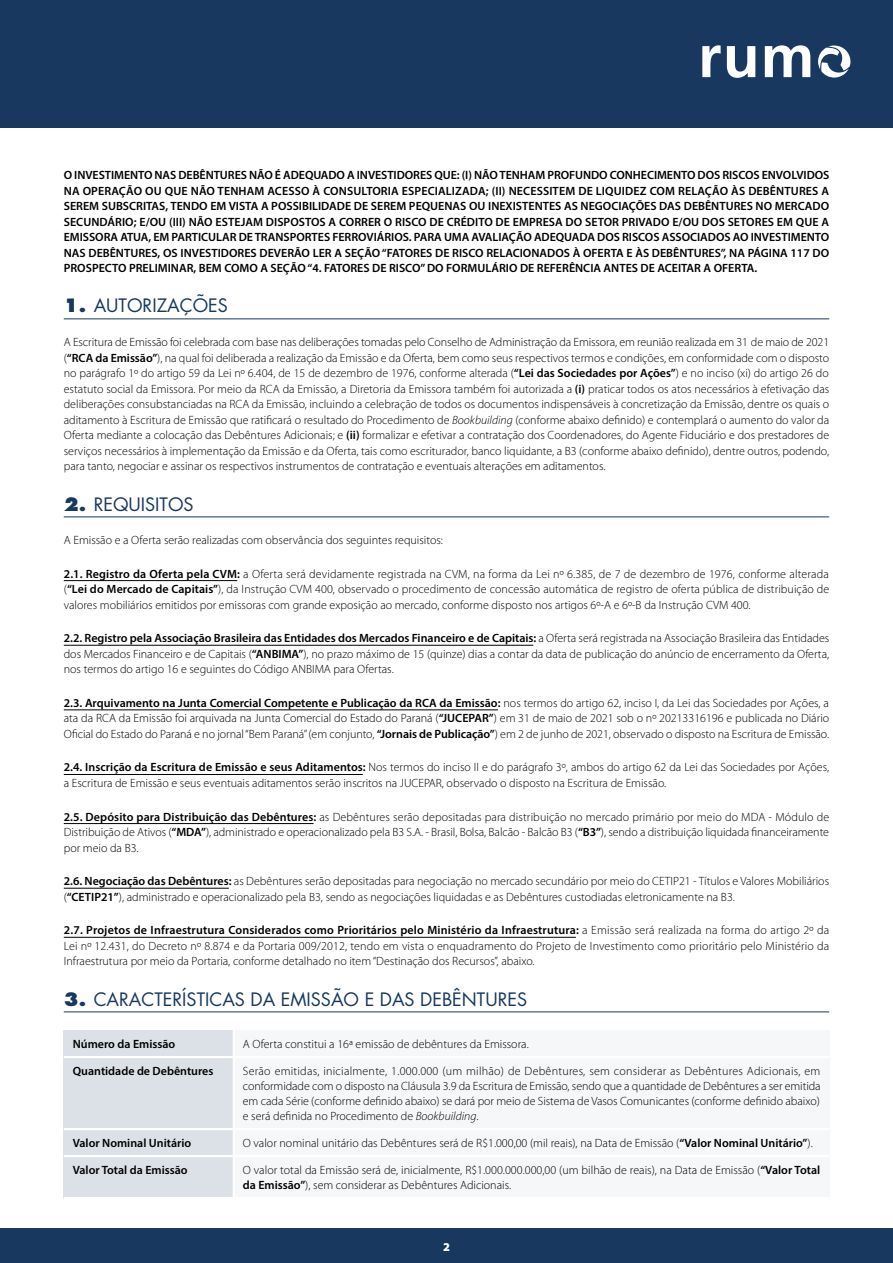
<style>
.page{position:relative;width:893px;height:1263px;background:#fff}
.page>*{position:absolute;margin:0;border:0;box-sizing:border-box;transform-origin:0 0}
.t1{font:18px "Futura";color:#17385f}
.t2{font:300 12px/15.6px "Myriad Pro";color:#000;text-align:justify}
.t3{font:600 12px/15.6px "Myriad Pro";color:#000;text-align:justify}
.t4{font:900 12px "Myriad Pro";color:#fff}
.s1{font-weight:800}
.s2{font-weight:600}
.s3{font-style:italic}
</style>
<div class="page">
<div style="left:0;top:0;width:893px;height:128px;background:#183860"></div>
<div style="left:0;top:1229px;width:893px;height:34px;background:#183860"></div>
<svg style="left:702px;top:45px;width:19px;height:32px"></svg>
<svg style="left:727px;top:46px;width:28px;height:32px"></svg>
<svg style="left:765px;top:45px;width:45px;height:32px"></svg>
<svg style="left:818px;top:46px;width:32px;height:32px"></svg>
<div style="left:234px;top:1057px;width:595px;height:72px;background:#f6f7f9"></div>
<div style="left:234px;top:1156px;width:595px;height:42px;background:#f6f7f9"></div>
<div style="left:234px;top:1129px;width:595px;height:27px;background:#f6f7f9"></div>
<div style="left:234px;top:1030px;width:595px;height:27px;background:#f6f7f9"></div>
<hr style="left:64px;top:1011px;width:765px;height:1px;background:#17385f">
<hr style="left:64px;top:516px;width:765px;height:1px;background:#17385f">
<hr style="left:64px;top:318px;width:765px;height:1px;background:#17385f">
<hr style="left:64px;top:580px;width:173px;height:1px;background:#000">
<hr style="left:64px;top:645px;width:469px;height:1px;background:#000">
<hr style="left:64px;top:710px;width:434px;height:1px;background:#000">
<hr style="left:64px;top:774px;width:299px;height:1px;background:#000">
<hr style="left:64px;top:823px;width:250px;height:1px;background:#000">
<hr style="left:64px;top:888px;width:165px;height:1px;background:#000">
<hr style="left:64px;top:937px;width:512px;height:1px;background:#000">
<div style="left:64px;top:1030px;width:170px;height:27px;background:#dce1e7"></div>
<div style="left:64px;top:1057px;width:170px;height:72px;background:#dce1e7"></div>
<div style="left:64px;top:1129px;width:170px;height:27px;background:#dce1e7"></div>
<div style="left:64px;top:1156px;width:170px;height:42px;background:#dce1e7"></div>
<hr style="left:233px;top:1030px;width:2px;height:26px;background:#fff">
<hr style="left:64px;top:1056px;width:170px;height:2px;background:#fff">
<hr style="left:234px;top:1056px;width:595px;height:2px;background:#fff">
<hr style="left:233px;top:1058px;width:2px;height:70px;background:#fff">
<hr style="left:64px;top:1128px;width:170px;height:2px;background:#fff">
<hr style="left:234px;top:1128px;width:595px;height:2px;background:#fff">
<hr style="left:233px;top:1130px;width:2px;height:25px;background:#fff">
<hr style="left:64px;top:1155px;width:170px;height:2px;background:#fff">
<hr style="left:234px;top:1155px;width:595px;height:2px;background:#fff">
<hr style="left:233px;top:1157px;width:2px;height:40px;background:#fff">
<hr style="left:64px;top:1197px;width:170px;height:2px;background:#fff">
<hr style="left:234px;top:1197px;width:595px;height:2px;background:#fff">
<p class="t3" style="left:64px;top:167px;width:767px">O INVESTIMENTO NAS DEBÊNTURES NÃO É ADEQUADO A INVESTIDORES QUE: (I) NÃO TENHAM PROFUNDO CONHECIMENTO DOS RISCOS ENVOLVIDOS NA OPERAÇÃO OU QUE NÃO TENHAM ACESSO À CONSULTORIA ESPECIALIZADA; (II) NECESSITEM DE LIQUIDEZ COM RELAÇÃO ÀS DEBÊNTURES A SEREM SUBSCRITAS, TENDO EM VISTA A POSSIBILIDADE DE SEREM PEQUENAS OU INEXISTENTES AS NEGOCIAÇÕES DAS DEBÊNTURES NO MERCADO SECUNDÁRIO; E/OU (III) NÃO ESTEJAM DISPOSTOS A CORRER O RISCO DE CRÉDITO DE EMPRESA DO SETOR PRIVADO E/OU DOS SETORES EM QUE A EMISSORA ATUA, EM PARTICULAR DE TRANSPORTES FERROVIÁRIOS. PARA UMA AVALIAÇÃO ADEQUADA DOS RISCOS ASSOCIADOS AO INVESTIMENTO NAS DEBÊNTURES, OS INVESTIDORES DEVERÃO LER A SEÇÃO “FATORES DE RISCO RELACIONADOS À OFERTA E ÀS DEBÊNTURES”, NA PÁGINA 117 DO PROSPECTO PRELIMINAR, BEM COMO A SEÇÃO “4. FATORES DE RISCO” DO FORMULÁRIO DE REFERÊNCIA ANTES DE ACEITAR A OFERTA.</p>
<h4 class="t1" style="left:64px;top:293px;width:166px"><span class="s1">1.</span> AUTORIZAÇÕES</h4>
<p class="t2" style="left:64px;top:334px;width:767px">A Escritura de Emissão foi celebrada com base nas deliberações tomadas pelo Conselho de Administração da Emissora, em reunião realizada em 31 de maio de 2021 (<span class="s2">“RCA da Emissão”</span>), na qual foi deliberada a realização da Emissão e da Oferta, bem como seus respectivos termos e condições, em conformidade com o disposto no parágrafo 1º do artigo 59 da Lei nº 6.404, de 15 de dezembro de 1976, conforme alterada (<span class="s2">“Lei das Sociedades por Ações”</span>) e no inciso (xi) do artigo 26 do estatuto social da Emissora. Por meio da RCA da Emissão, a Diretoria da Emissora também foi autorizada a <span class="s2">(i)</span> praticar todos os atos necessários à efetivação das deliberações consubstanciadas na RCA da Emissão, incluindo a celebração de todos os documentos indispensáveis à concretização da Emissão, dentre os quais o aditamento à Escritura de Emissão que ratifcará o resultado do Procedimento de <span class="s3">Bookbuilding</span> (conforme abaixo defnido) e contemplará o aumento do valor da Oferta mediante a colocação das Debêntures Adicionais; e <span class="s2">(ii)</span> formalizar e efetivar a contratação dos Coordenadores, do Agente Fiduciário e dos prestadores de serviços necessários à implementação da Emissão e da Oferta, tais como escriturador, banco liquidante, a B3 (conforme abaixo defnido), dentre outros, podendo, para tanto, negociar e assinar os respectivos instrumentos de contratação e eventuais alterações em aditamentos.</p>
<h4 class="t1" style="left:64px;top:491px;width:131px"><span class="s1">2.</span> REQUISITOS</h4>
<p class="t2" style="left:64px;top:532px;width:381px">A Emissão e a Oferta serão realizadas com observância dos seguintes requisitos:</p>
<p class="t2" style="left:64px;top:566px;width:767px"><span class="s2">2.1. Registro da Oferta pela CVM:</span> a Oferta será devidamente registrada na CVM, na forma da Lei nº 6.385, de 7 de dezembro de 1976, conforme alterada (<span class="s2">“Lei do Mercado de Capitais”</span>), da Instrução CVM 400, observado o procedimento de concessão automática de registro de oferta pública de distribuição de valores mobiliários emitidos por emissoras com grande exposição ao mercado, conforme disposto nos artigos 6º-A e 6º-B da Instrução CVM 400.</p>
<p class="t2" style="left:64px;top:631px;width:767px"><span class="s2">2.2. Registro pela Associação Brasileira das Entidades dos Mercados Financeiro e de Capitais:</span> a Oferta será registrada na Associação Brasileira das Entidades dos Mercados Financeiro e de Capitais (<span class="s2">“ANBIMA”</span>), no prazo máximo de 15 (quinze) dias a contar da data de publicação do anúncio de encerramento da Oferta, nos termos do artigo 16 e seguintes do Código ANBIMA para Ofertas.</p>
<p class="t2" style="left:64px;top:695px;width:767px"><span class="s2">2.3. Arquivamento na Junta Comercial Competente e Publicação da RCA da Emissão:</span> nos termos do artigo 62, inciso I, da Lei das Sociedades por Ações, a ata da RCA da Emissão foi arquivada na Junta Comercial do Estado do Paraná (<span class="s2">“JUCEPAR”</span>) em 31 de maio de 2021 sob o nº 20213316196 e publicada no Diário Ofcial do Estado do Paraná e no jornal “Bem Paraná” (em conjunto, <span class="s2">“Jornais de Publicação”</span>) em 2 de junho de 2021, observado o disposto na Escritura de Emissão.</p>
<p class="t2" style="left:64px;top:760px;width:767px"><span class="s2">2.4. Inscrição da Escritura de Emissão e seus Aditamentos:</span> Nos termos do inciso II e do parágrafo 3º, ambos do artigo 62 da Lei das Sociedades por Ações, a Escritura de Emissão e seus eventuais aditamentos serão inscritos na JUCEPAR, observado o disposto na Escritura de Emissão.</p>
<p class="t2" style="left:64px;top:809px;width:767px"><span class="s2">2.5. Depósito para Distribuição das Debêntures:</span> as Debêntures serão depositadas para distribuição no mercado primário por meio do MDA - Módulo de Distribuição de Ativos (<span class="s2">“MDA”</span>), administrado e operacionalizado pela B3 S.A. - Brasil, Bolsa, Balcão - Balcão B3 (<span class="s2">“B3”</span>), sendo a distribuição liquidada fnanceiramente por meio da B3.</p>
<p class="t2" style="left:64px;top:873px;width:767px"><span class="s2">2.6. Negociação das Debêntures:</span> as Debêntures serão depositadas para negociação no mercado secundário por meio do CETIP21 - Títulos e Valores Mobiliários (<span class="s2">“CETIP21”</span>), administrado e operacionalizado pela B3, sendo as negociações liquidadas e as Debêntures custodiadas eletronicamente na B3.</p>
<p class="t2" style="left:64px;top:923px;width:767px"><span class="s2">2.7. Projetos de Infraestrutura Considerados como Prioritários pelo Ministério da Infraestrutura:</span> a Emissão será realizada na forma do artigo 2º da Lei nº 12.431, do Decreto nº 8.874 e da Portaria 009/2012, tendo em vista o enquadramento do Projeto de Investimento como prioritário pelo Ministério da Infraestrutura por meio da Portaria, conforme detalhado no item “Destinação dos Recursos”, abaixo.</p>
<h4 class="t1" style="left:64px;top:986px;width:465px"><span class="s1">3.</span> CARACTERÍSTICAS DA EMISSÃO E DAS DEBÊNTURES</h4>
<p class="t3" style="left:73px;top:1036px;width:104px">Número da Emissão</p>
<p class="t2" style="left:243px;top:1036px;width:287px">A Oferta constitui a 16ª emissão de debêntures da Emissora.</p>
<p class="t3" style="left:73px;top:1063px;width:142px">Quantidade de Debêntures</p>
<p class="t2" style="left:243px;top:1064px;width:579px;line-height:15px">Serão emitidas, inicialmente, 1.000.000 (um milhão) de Debêntures, sem considerar as Debêntures Adicionais, em conformidade com o disposto na Cláusula 3.9 da Escritura de Emissão, sendo que a quantidade de Debêntures a ser emitida em cada Série (conforme defnido abaixo) se dará por meio de Sistema de Vasos Comunicantes (conforme defnido abaixo) e será defnida no Procedimento de <span class="s3">Bookbuilding</span>.</p>
<p class="t3" style="left:73px;top:1135px;width:120px">Valor Nominal Unitário</p>
<p class="t2" style="left:243px;top:1135px;width:571px">O valor nominal unitário das Debêntures será de R$1.000,00 (mil reais), na Data de Emissão (<span class="s2">“Valor Nominal Unitário”</span>).</p>
<p class="t3" style="left:73px;top:1162px;width:116px">Valor Total da Emissão</p>
<p class="t2" style="left:243px;top:1163px;width:579px;line-height:15px">O valor total da Emissão será de, inicialmente, R$1.000.000.000,00 (um bilhão de reais), na Data de Emissão (<span class="s2">“Valor Total da Emissão”</span>), sem considerar as Debêntures Adicionais.</p>
<p class="t4" style="left:443px;top:1240px;width:8px">2</p>
</div>
